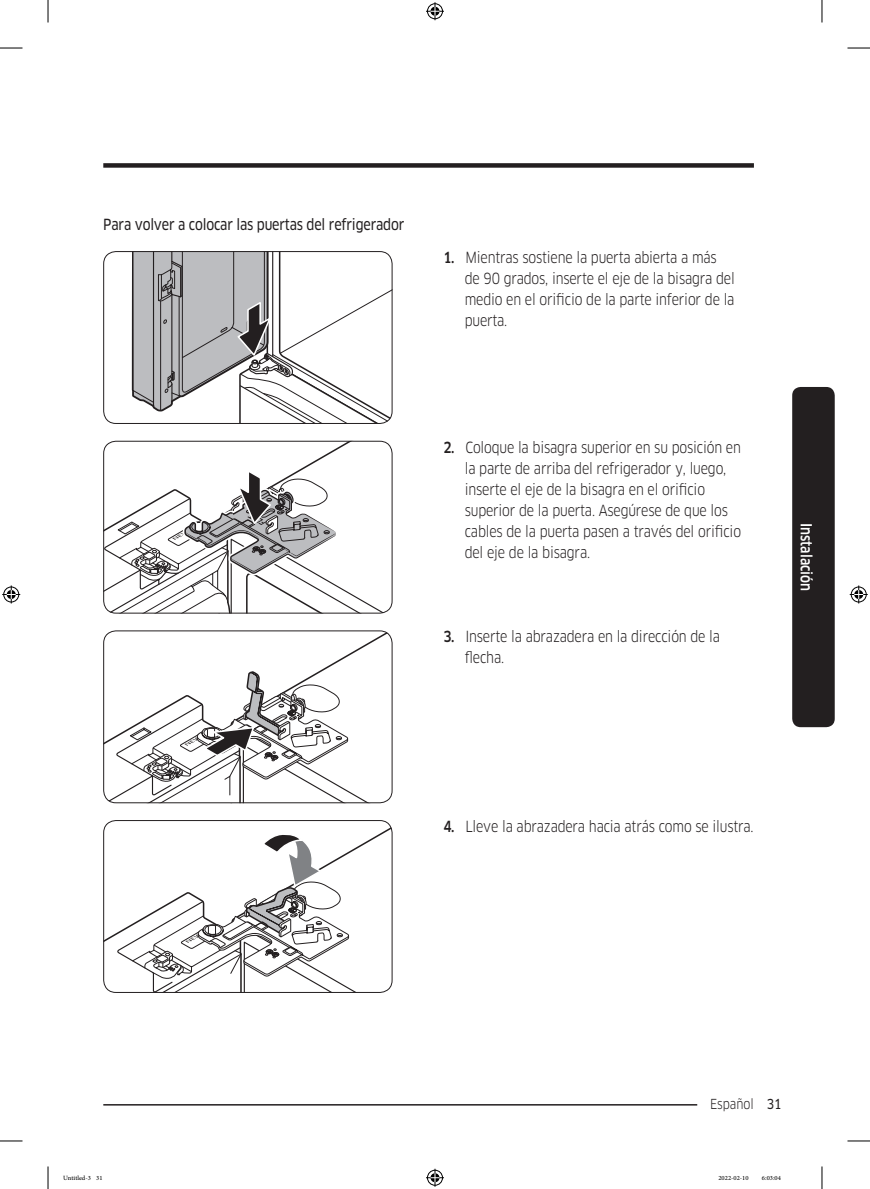
<style>
.page{position:relative;width:870px;height:1189px;background:#fff}
.page>*{position:absolute;margin:0;border:0;box-sizing:border-box;transform-origin:0 0}
.t1{font:15px/21px "Samsung Clan Pro";letter-spacing:-.015em;color:#231f20;scale:.85 1}
.t2{font:15px "Samsung Clan Pro News";letter-spacing:-.015em;color:#231f20;scale:.85 1}
.Sidebar{font:500 15px "Samsung Clan Pro";color:#fff;scale:.85 1}
.t3{font:13.5px "Samsung Clan Pro";color:#231f20;scale:.85 1}
.t4{font:9px "Adobe Arabic";color:#000}
.s1{font-weight:500}
.s2{font-family:"Samsung Clan Pro News"}
</style>
<div class="page">
<div style="left:103px;top:163px;width:651px;height:5px;background:#231f20"></div>
<hr style="left:103px;top:1104px;width:651px;height:1px;background:#231f20">
<div style="left:697px;top:1096px;width:70px;height:15px;background:#fff"></div>
<div style="left:792px;top:387px;width:43px;height:340px;background:#231f20;border-radius:9px"></div>
<svg style="left:132px;top:251px;width:260px;height:173px"></svg>
<div style="left:103px;top:251px;width:289px;height:173px;border:1px solid #231f20;border-radius:12px"></div>
<svg style="left:103px;top:441px;width:289px;height:172px"></svg>
<div style="left:103px;top:441px;width:289px;height:172px;border:1px solid #231f20;border-radius:12px"></div>
<svg style="left:103px;top:630px;width:289px;height:173px"></svg>
<div style="left:103px;top:630px;width:289px;height:173px;border:1px solid #231f20;border-radius:12px"></div>
<svg style="left:103px;top:820px;width:289px;height:173px"></svg>
<div style="left:103px;top:820px;width:289px;height:173px;border:1px solid #231f20;border-radius:12px"></div>
<svg style="left:0;top:48px;width:22px;height:1px"></svg>
<svg style="left:847px;top:48px;width:23px;height:1px"></svg>
<svg style="left:0;top:1141px;width:22px;height:1px"></svg>
<svg style="left:847px;top:1141px;width:23px;height:1px"></svg>
<svg style="left:48px;top:0;width:1px;height:23px"></svg>
<svg style="left:48px;top:1166px;width:1px;height:23px"></svg>
<svg style="left:822px;top:0;width:1px;height:23px"></svg>
<svg style="left:822px;top:1166px;width:1px;height:23px"></svg>
<svg style="left:426px;top:2px;width:18px;height:18px"></svg>
<svg style="left:426px;top:1169px;width:18px;height:18px"></svg>
<svg style="left:2px;top:585px;width:18px;height:18px"></svg>
<svg style="left:850px;top:585px;width:18px;height:18px"></svg>
<h4 class="t2" style="left:103px;top:216px;width:356px">Para volver a colocar las puertas del refrigerador</h4>
<p class="t1" style="left:465px;top:247px;width:319px;text-indent:-21px"><span class="s1">1.</span> Mientras sostiene la puerta abierta a más de 90 grados, inserte el eje de la bisagra del medio en el orificio de la parte inferior de la puerta.</p>
<p class="t1" style="left:465px;top:437px;width:327px;text-indent:-21px"><span class="s1">2.</span> Coloque la bisagra superior en su posición en la parte de arriba del refrigerador y, luego, inserte el eje de la bisagra en el orificio superior de la puerta. Asegúrese de que los cables de la puerta pasen a través del orificio del eje de la bisagra.</p>
<p class="t1" style="left:465px;top:626px;width:302px;text-indent:-21px"><span class="s1">3.</span> Inserte la abrazadera en la dirección de la flecha.</p>
<p class="Sidebar" style="left:815px;top:523px;width:82px;rotate:90deg">Instalación</p>
<p class="t1" style="left:443px;top:816px;width:366px"><span class="s1">4.</span> Lleve la abrazadera hacia atrás como se ilustra.</p>
<p class="t3" style="left:710px;top:1096px;width:86px">Español <span class="s2">31</span></p>
<p class="t4" style="left:63px;top:1171px;width:41px">Untitled-3 31</p>
<p class="t4" style="left:718px;top:1171px;width:32px">2022-02-10</p>
<p class="t4" style="left:762px;top:1171px;width:20px">6:03:04</p>
</div>
